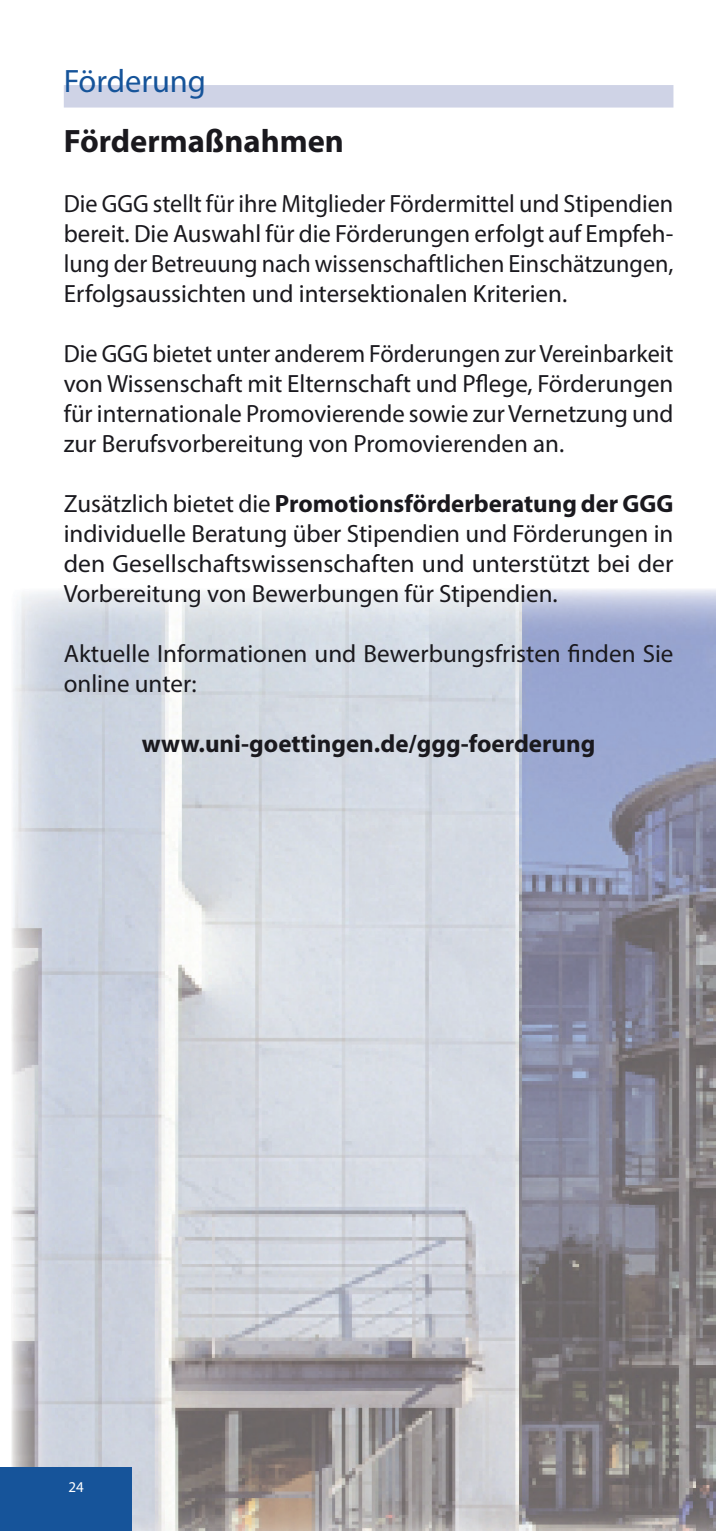
<style>
.page{position:relative;width:716px;height:1531px;background:#fff}
.page>*{position:absolute;margin:0;border:0;box-sizing:border-box;transform-origin:0 0}
.t1{font:700 32.5px "Myriad Pro";color:#1a191e}
.t2{font:32.5px "Myriad Pro";color:#16549a}
.t3{font:25px/30px "Myriad Pro";color:#1a191e;text-align:justify}
.t4{font:700 25px "Myriad Pro";color:#1a191e}
.t5{font:15px "Myriad Pro";color:#fff}
.s1{font-weight:700}
</style>
<div class="page">
<img style="left:12px;top:589px;width:616px;height:598px">
<img style="left:628px;top:589px;width:88px;height:942px">
<img style="left:12px;top:1187px;width:617px;height:344px">
<div style="left:64px;top:85px;width:609px;height:23px;background:#cfd3e6"></div>
<div style="left:0;top:1467px;width:131px;height:64px;background:#16549a"></div>
<h1 class="t2" style="left:64px;top:61px;width:144px">Förderung</h1>
<h1 class="t1" style="left:64px;top:120px;width:282px">Fördermaßnahmen</h1>
<p class="t3" style="left:64px;top:188px;width:611px">Die GGG stellt für ihre Mitglieder Fördermittel und Stipendien bereit. Die Auswahl für die Förderungen erfolgt auf Empfeh&shy;lung der Betreuung nach wissenschaftlichen Einschätzungen, Erfolgsaussichten und intersektionalen Kriterien.</p>
<p class="t3" style="left:64px;top:338px;width:611px">Die GGG bietet unter anderem Förderungen zur Vereinbarkeit von Wissenschaft mit Elternschaft und Pflege, Förderungen für internationale Promovierende sowie zur Vernetzung und zur Berufsvorbereitung von Promovierenden an.</p>
<p class="t3" style="left:64px;top:488px;width:611px">Zusätzlich bietet die <span class="s1">Promotionsförderberatung der GGG </span>individuelle Beratung über Stipendien und Förderungen in den Gesellschaftswissenschaften und unterstützt bei der Vorbereitung von Bewerbungen für Stipendien.</p>
<p class="t3" style="left:64px;top:638px;width:611px">Aktuelle Informationen und Bewerbungsfristen finden Sie online unter:</p>
<p class="t4" style="left:142px;top:727px;width:455px">www.uni-goettingen.de/ggg-foerderung</p>
<p class="t5" style="left:68px;top:1477px;width:17px">24</p>
</div>
